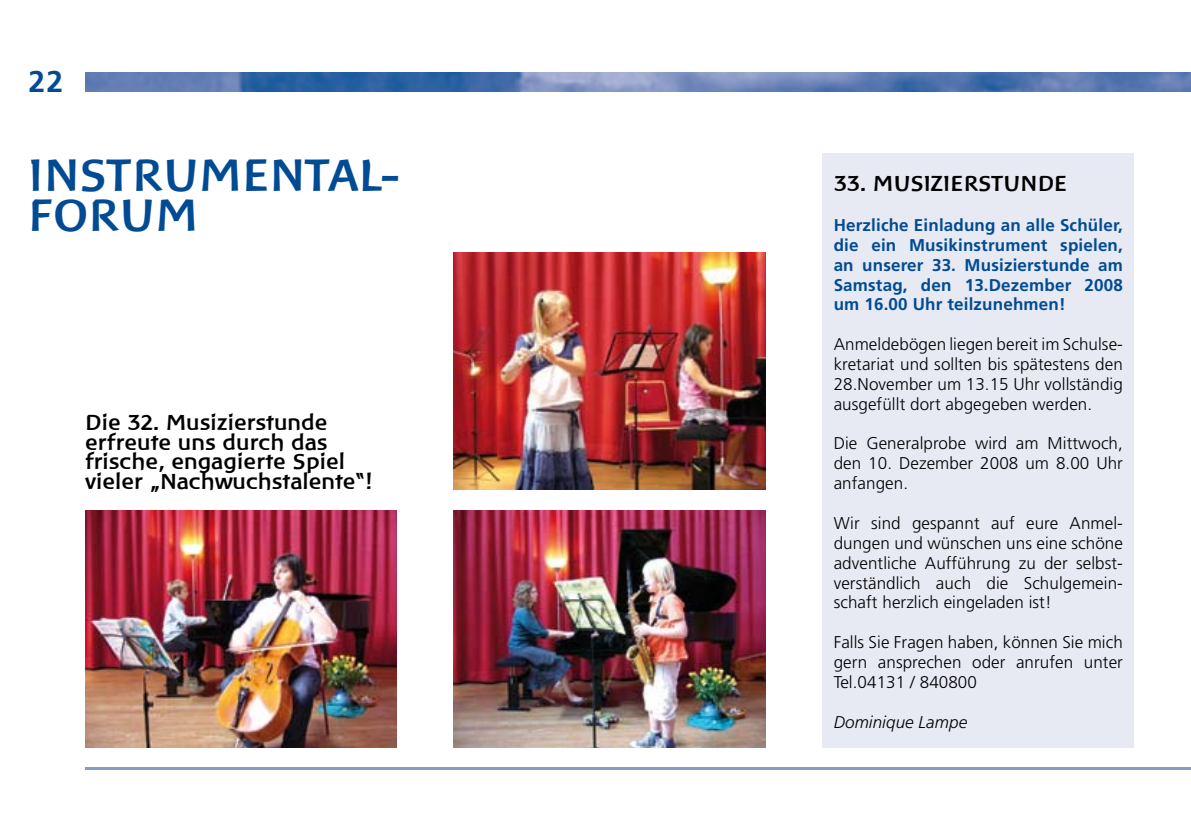
<style>
.page{position:relative;width:1191px;height:840px;background:#fff}
.page>*{position:absolute;margin:0;border:0;box-sizing:border-box;transform-origin:0 0}
.t1{font:700 46px "Baar Philos";letter-spacing:.02em;color:#004b93}
.t2{font:700 30px "Frutiger";color:#004b93}
.t3{font:700 22px/19.8px "Baar Philos";letter-spacing:.01em;color:#000}
.t4{font:300 17px/19.8px "Frutiger";letter-spacing:.005em;color:#000;text-align:justify}
.t5{font:700 17px/19.8px "Frutiger";letter-spacing:.01em;color:#004b93;text-align:justify}
.t6{font:italic 300 17px "Frutiger";letter-spacing:.005em;color:#000}
</style>
<div class="page">
<hr style="left:85px;top:766px;width:1106px;height:3px;background:#8799c5">
<img style="left:85px;top:72px;width:1106px;height:20px">
<div style="left:822px;top:153px;width:312px;height:594px;background:#e7e9f3"></div>
<img style="left:85px;top:510px;width:312px;height:237px">
<img style="left:454px;top:252px;width:311px;height:237px">
<img style="left:454px;top:510px;width:311px;height:237px">
<h2 class="t2" style="left:28px;top:64px;width:36px">22</h2>
<h1 class="t1" style="left:28px;top:149px;width:138px">Instrume</h1>
<h1 class="t1" style="left:270px;top:149px;width:132px">ntal-</h1>
<h1 class="t1" style="left:28px;top:189px;width:60px">Forum</h1>
<p class="t3" style="left:85px;top:412px;width:288px">Die 32. Musizierstunde erfreute uns durch das frische, engagierte Spiel vieler „Nachwuchstalente“!</p>
<p class="t3" style="left:833px;top:173px;width:235px">33. MUSIZIERSTUNDE</p>
<p class="t5" style="left:833px;top:215px;width:291px">Herzliche Einladung an alle Schüler, die ein Musikinstrument spielen, an unserer 33. Musizierstunde am Samstag, den 13.Dezember 2008 um 16.00 Uhr teilzunehmen!</p>
<p class="t4" style="left:833px;top:334px;width:291px">Anmeldebögen liegen bereit im Schulse&shy;kretariat und sollten bis spätestens den 28.November um 13.15 Uhr vollständig ausgefüllt dort abgegeben werden.</p>
<p class="t4" style="left:833px;top:433px;width:291px">Die Generalprobe wird am Mittwoch, den 10. Dezember 2008 um 8.00 Uhr anfangen.</p>
<p class="t4" style="left:833px;top:513px;width:291px">Wir sind gespannt auf eure Anmel&shy;dungen und wünschen uns eine schöne adventliche Aufführung zu der selbst&shy;verständlich auch die Schulgemein&shy;schaft herzlich eingeladen ist!</p>
<p class="t4" style="left:833px;top:632px;width:291px">Falls Sie Fragen haben, können Sie mich gern ansprechen oder anrufen unter Tel.04131 / 840800</p>
<p class="t6" style="left:833px;top:711px;width:135px">Dominique Lampe</p>
</div>
